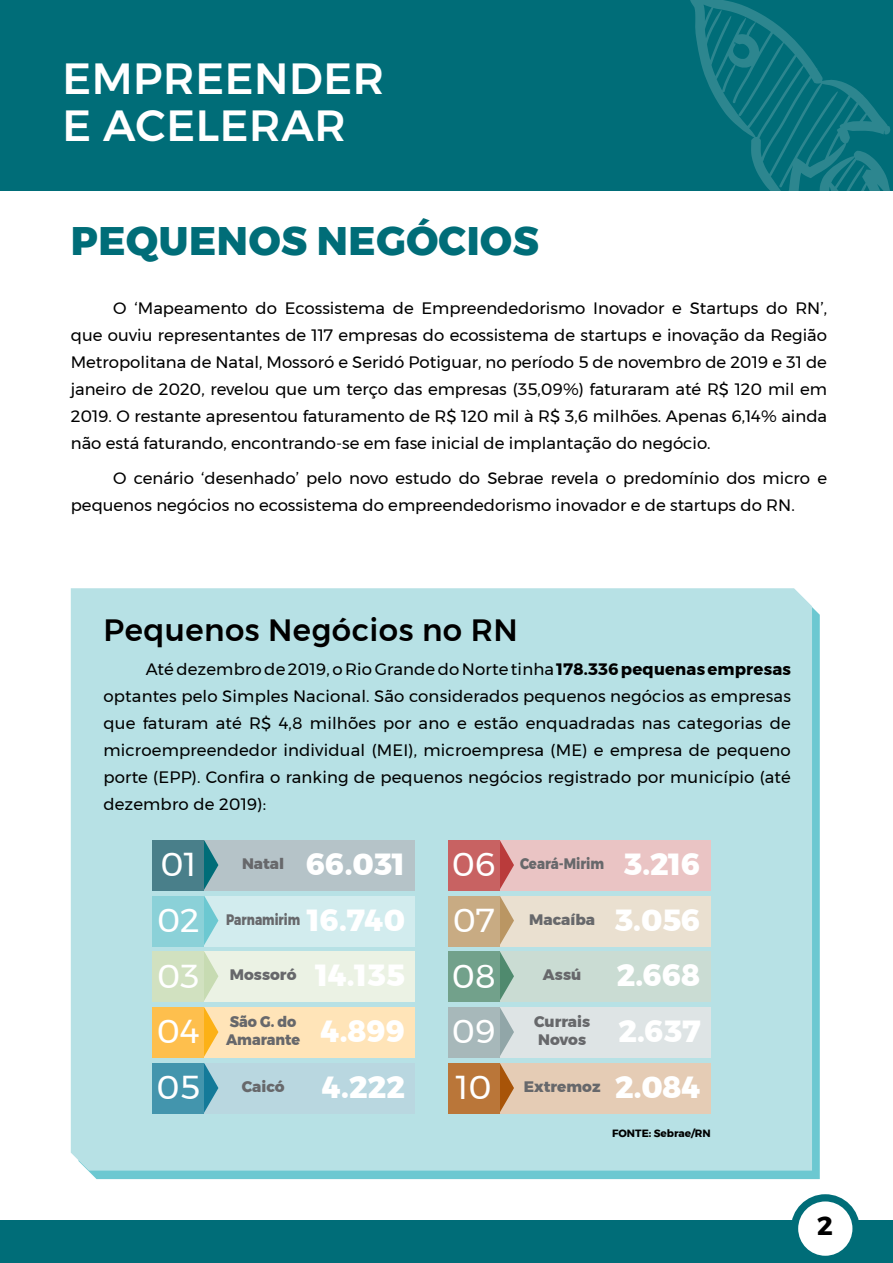
<style>
.page{position:relative;width:893px;height:1263px;background:#fff}
.page>*{position:absolute;margin:0;border:0;box-sizing:border-box;transform-origin:0 0}
.t1{font:500 43.5px/47.2px "Montserrat";letter-spacing:.015em;color:#fff}
.t2{font:800 39.75px "Montserrat";letter-spacing:.015em;color:#006d78}
.t3{font:33px "Montserrat";color:#fff}
.t4{font:500 30.75px "Montserrat";letter-spacing:.015em;color:#000}
.t5{font:800 30.45px "Montserrat";color:#fff}
.t6{font:700 26.1px "Montserrat";color:#000}
.t7{font:16.5px/27px "Montserrat";color:#000;text-align:justify}
.t8{font:800 15.15px/17.9px "Montserrat";color:#67686b}
.t9{font:800 15.15px/17.9px "Montserrat";color:#67686b;scale:.94 1}
.t10{font:800 15.15px "Montserrat";color:#67686b;scale:.87 1}
.t11{font:800 15.15px "Montserrat";color:#67686b;scale:.79 1}
.t12{font:700 10.5px "Montserrat";color:#000}
.s1{font-weight:700}
</style>
<div class="page">
<div style="left:0;top:0;width:893px;height:191px;background:#006d78"></div>
<div style="left:0;top:1220px;width:893px;height:43px;background:#006d78"></div>
<div style="left:794px;top:1198px;width:62px;height:61px;background:#fff;border-radius:50%"></div>
<div style="left:791px;top:1194px;width:69px;height:69px;border:7px solid #006d78;border-radius:50%"></div>
<svg style="left:690px;top:0;width:201px;height:191px"></svg>
<svg style="left:87px;top:607px;width:733px;height:572px;fill:#6cc8d1"></svg>
<div style="left:71px;top:588px;width:741px;height:582px;background:#b7e1e5"></div>
<div style="left:152px;top:840px;width:263px;height:51px;background:#b5c3c8"></div>
<div style="left:448px;top:840px;width:263px;height:51px;background:#eac4c4"></div>
<div style="left:152px;top:896px;width:263px;height:50px;background:#d2ecee"></div>
<div style="left:448px;top:896px;width:263px;height:50px;background:#eae0d0"></div>
<div style="left:152px;top:952px;width:263px;height:50px;background:#ebf2e4"></div>
<div style="left:448px;top:952px;width:263px;height:50px;background:#cadcd3"></div>
<div style="left:152px;top:1007px;width:263px;height:51px;background:#ffe4b8"></div>
<div style="left:448px;top:1007px;width:263px;height:51px;background:#dee4e5"></div>
<div style="left:152px;top:1063px;width:263px;height:51px;background:#b9d7e0"></div>
<div style="left:448px;top:1063px;width:263px;height:51px;background:#e5ccb5"></div>
<svg style="left:204px;top:840px;width:14px;height:50px"></svg>
<svg style="left:499px;top:840px;width:15px;height:50px"></svg>
<svg style="left:179px;top:896px;width:39px;height:161px"></svg>
<svg style="left:474px;top:896px;width:40px;height:161px"></svg>
<svg style="left:204px;top:1063px;width:14px;height:50px"></svg>
<svg style="left:499px;top:1063px;width:15px;height:50px"></svg>
<div style="left:152px;top:840px;width:52px;height:51px;background:#497f8a"></div>
<div style="left:448px;top:840px;width:51px;height:51px;background:#c86262"></div>
<div style="left:152px;top:896px;width:52px;height:50px;background:#8bd1d8"></div>
<div style="left:448px;top:896px;width:51px;height:50px;background:#c8ab83"></div>
<div style="left:152px;top:952px;width:52px;height:50px;background:#d1e1c0"></div>
<div style="left:448px;top:952px;width:51px;height:50px;background:#72a18b"></div>
<div style="left:152px;top:1007px;width:52px;height:51px;background:#febf4d"></div>
<div style="left:448px;top:1007px;width:51px;height:51px;background:#a7b8ba"></div>
<div style="left:152px;top:1063px;width:52px;height:51px;background:#4395ad"></div>
<div style="left:448px;top:1063px;width:51px;height:51px;background:#ba7639"></div>
<h1 class="t1" style="left:62px;top:55px;width:323px">EMPREENDER<br>E ACELERAR</h1>
<h2 class="t2" style="left:71px;top:209px;width:469px">PEQUENOS NEGÓCIOS</h2>
<p class="t7" style="left:71px;top:294px;width:758px;text-indent:43px">O ‘Mapeamento do Ecossistema de Empreendedorismo Inovador e Startups do RN’, que ouviu representantes de 117 empresas do ecossistema de startups e inovação da Região Metropolitana de Natal, Mossoró e Seridó Potiguar, no período 5 de novembro de 2019 e 31 de janeiro de 2020, revelou que um terço das empresas (35,09%) faturaram até R$ 120 mil em 2019. O restante apresentou faturamento de R$ 120 mil à R$ 3,6 milhões. Apenas 6,14% ainda não está faturando, encontrando-se em fase inicial de implantação do negócio.</p>
<p class="t7" style="left:71px;top:465px;width:758px;text-indent:43px">O cenário ‘desenhado’ pelo novo estudo do Sebrae revela o predomínio dos micro e pequenos negócios no ecossistema do empreendedorismo inovador e de startups do RN.</p>
<h3 class="t4" style="left:103px;top:606px;width:416px">PEQUENOS NEGÓCIOS NO RN</h3>
<p class="t7" style="left:103px;top:655px;width:689px;text-indent:43px">Até dezembro de 2019, o Rio Grande do Norte tinha <span class="s1">178.336 pequenas empresas </span>optantes pelo Simples Nacional. São considerados pequenos negócios as empresas que faturam até R$ 4,8 milhões por ano e estão enquadradas nas categorias de microempreendedor individual (MEI), microempresa (ME) e empresa de pequeno porte (EPP). Confira o ranking de pequenos negócios registrado por município (até dezembro de 2019):</p>
<h3 class="t3" style="left:160px;top:839px;width:37px">01</h3>
<h3 class="t3" style="left:451px;top:839px;width:46px">06</h3>
<h3 class="t3" style="left:157px;top:895px;width:44px">02</h3>
<h3 class="t3" style="left:453px;top:895px;width:44px">07</h3>
<h3 class="t3" style="left:157px;top:951px;width:44px">03</h3>
<h3 class="t3" style="left:451px;top:951px;width:46px">08</h3>
<h3 class="t3" style="left:157px;top:1006px;width:45px">04</h3>
<h3 class="t3" style="left:451px;top:1006px;width:46px">09</h3>
<h3 class="t3" style="left:156px;top:1062px;width:45px">05</h3>
<h3 class="t3" style="left:456px;top:1062px;width:37px">10</h3>
<h3 class="t5" style="left:306px;top:840px;width:100px">66.031</h3>
<h3 class="t5" style="left:624px;top:840px;width:78px">3.216</h3>
<h3 class="t5" style="left:307px;top:895px;width:99px">16.740</h3>
<h3 class="t5" style="left:615px;top:895px;width:88px">3.056</h3>
<h3 class="t5" style="left:316px;top:951px;width:91px">14.135</h3>
<h3 class="t5" style="left:617px;top:951px;width:86px">2.668</h3>
<h3 class="t5" style="left:321px;top:1007px;width:85px">4.899</h3>
<h3 class="t5" style="left:618px;top:1007px;width:84px">2.637</h3>
<h3 class="t5" style="left:323px;top:1062px;width:84px">4.222</h3>
<h3 class="t5" style="left:615px;top:1062px;width:87px">2.084</h3>
<p class="t8" style="left:242px;top:855px;width:44px">Natal</p>
<p class="t10" style="left:520px;top:851px;width:98px">Ceará-Mirim</p>
<p class="t11" style="left:226px;top:907px;width:95px">Parnamirim</p>
<p class="t8" style="left:529px;top:910px;width:67px">Macaíba</p>
<p class="t8" style="left:230px;top:966px;width:68px">Mossoró</p>
<p class="t8" style="left:543px;top:966px;width:40px">Assú</p>
<p class="t9" style="left:226px;top:1013px;width:80px">São G. do<br>Amarante</p>
<p class="t8" style="left:534px;top:1013px;width:58px">Currais<br>Novos</p>
<p class="t8" style="left:242px;top:1078px;width:44px">Caicó</p>
<p class="t8" style="left:524px;top:1078px;width:78px">Extremoz</p>
<p class="t12" style="left:612px;top:1125px;width:100px">FONTE: Sebrae/RN</p>
<h3 class="t6" style="left:817px;top:1205px;width:17px">2</h3>
</div>
